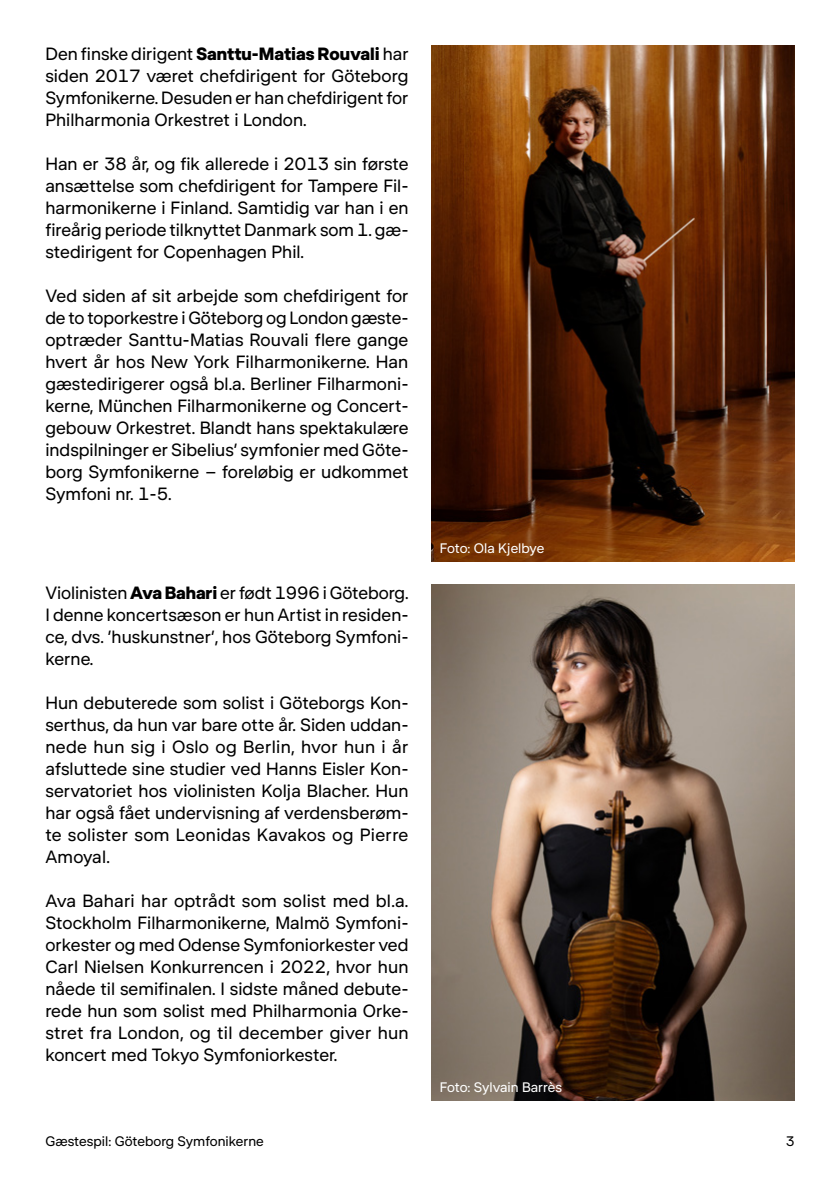
<style>
.page{position:relative;width:840px;height:1191px;background:#fff}
.page>*{position:absolute;margin:0;border:0;box-sizing:border-box;transform-origin:0 0}
.t1{font:18px/22px "DR Publik";color:#000;text-align:justify}
.t2{font:14px "DR Publik";color:#fff}
.t3{font:14px "DR Publik";color:#000}
.s1{font-weight:700}
</style>
<div class="page">
<img style="left:431px;top:584px;width:363px;height:516px">
<img style="left:431px;top:45px;width:363px;height:516px">
<p class="t1" style="left:45px;top:42px;width:364px">Den finske dirigent <span class="s1">Santtu-Matias Rouvali</span> har siden 2017 været chefdirigent for Göteborg Symfonikerne. Desuden er han chefdirigent for Philharmonia Orkestret i London.</p>
<p class="t1" style="left:45px;top:152px;width:364px">Han er 38 år, og fik allerede i 2013 sin første ansættelse som chefdirigent for Tampere Fil&shy;harmonikerne i Finland. Samtidig var han i en fireårig periode tilknyttet Danmark som 1. gæ&shy;stedirigent for Copenhagen Phil.</p>
<p class="t1" style="left:45px;top:284px;width:364px;text-align:left">Ved siden af sit arbejde som chefdirigent for de to toporkestre i Göteborg og London gæste&shy;optræder Santtu-Matias Rouvali flere gange hvert år hos New York Filharmonikerne. Han gæstedirigerer også bl.a. Berliner Filharmoni&shy;kerne, München Filharmonikerne og Concert&shy;gebouw Orkestret. Blandt hans spektakulære indspilninger er Sibelius’ symfonier med Göte&shy;borg Symfonikerne – foreløbig er udkommet Symfoni nr. 1-5.</p>
<p class="t1" style="left:45px;top:581px;width:364px">Violinisten <span class="s1">Ava Bahari</span> er født 1996 i Göteborg.<br>I denne koncertsæson er hun Artist in residen&shy;ce, dvs. ’huskunstner’, hos Göteborg Symfoni&shy;kerne.</p>
<p class="t1" style="left:45px;top:691px;width:364px">Hun debuterede som solist i Göteborgs Kon&shy;serthus, da hun var bare otte år. Siden uddan&shy;nede hun sig i Oslo og Berlin, hvor hun i år afsluttede sine studier ved Hanns Eisler Kon&shy;servatoriet hos violinisten Kolja Blacher. Hun har også fået undervisning af verdensberøm&shy;te solister som Leonidas Kavakos og Pierre Amoyal.</p>
<p class="t1" style="left:45px;top:889px;width:364px">Ava Bahari har optrådt som solist med bl.a.<br>Stockholm Filharmonikerne, Malmö Symfoni&shy;orkester og med Odense Symfoniorkester ved Carl Nielsen Konkurrencen i 2022, hvor hun nåede til semifinalen. I sidste måned debute&shy;rede hun som solist med Philharmonia Orke&shy;stret fra London, og til december giver hun koncert med Tokyo Symfoniorkester.</p>
<p class="t2" style="left:439px;top:539px;width:106px">Foto: Ola Kjelbye</p>
<p class="t2" style="left:439px;top:1078px;width:124px">Foto: Sylvain Barrès</p>
<p class="t3" style="left:45px;top:1132px;width:220px">Gæstespil: Göteborg Symfonikerne</p>
<p class="t3" style="left:785px;top:1132px;width:10px">3</p>
</div>
